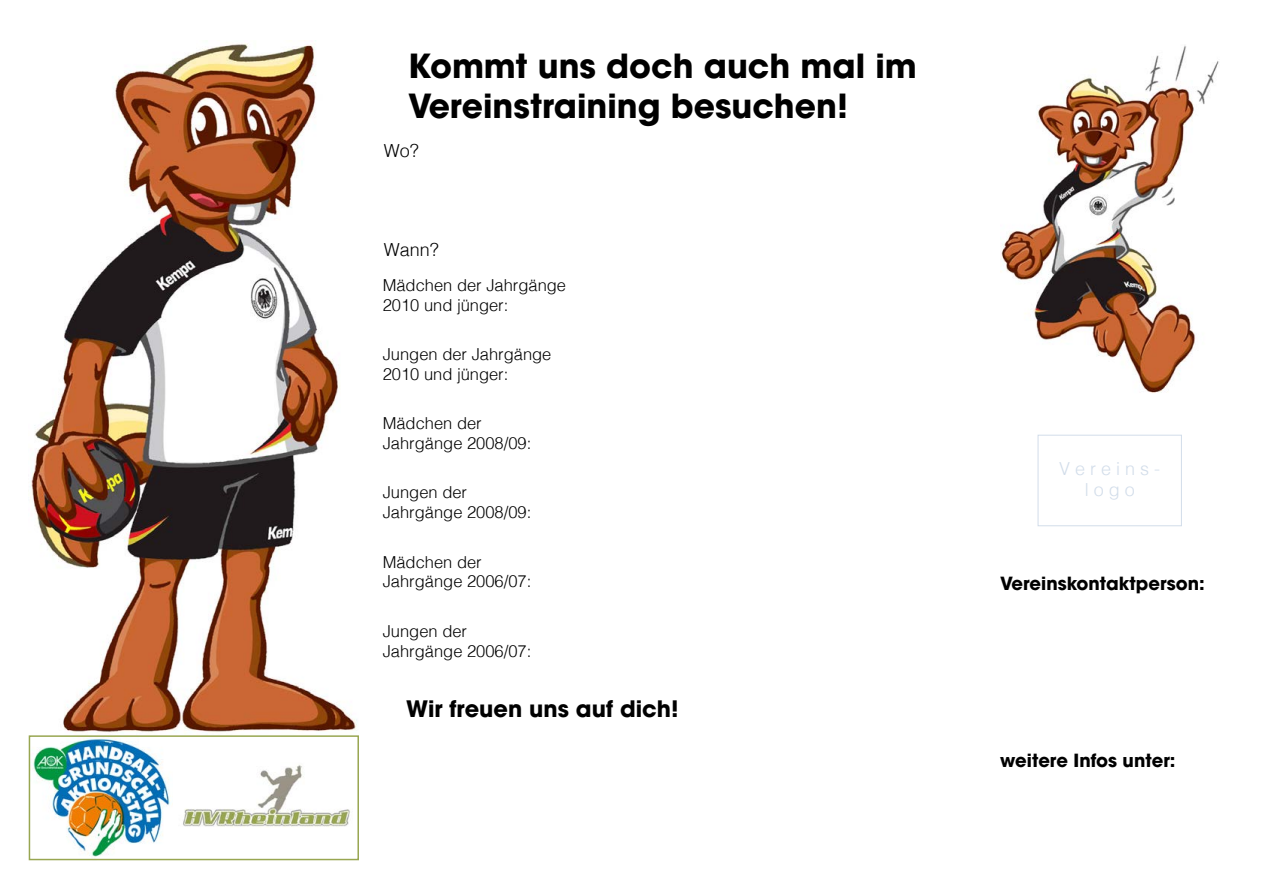
<style>
.page{position:relative;width:1263px;height:893px;background:#fff}
.page>*{position:absolute;margin:0;border:0;box-sizing:border-box;transform-origin:0 0}
.t1{font:700 33px/39.6px "Avant Garde LT";color:#000}
.t2{font:700 22.5px "Avant Garde LT";color:#000}
.t3{font:700 18px "Avant Garde LT";color:#000}
.t4{font:300 18px/21.6px "Helv";color:#d2ddea;text-align:center}
.t5{font:300 18px "Helv";color:#000}
.t6{font:300 16.5px/19.8px "Helv";color:#000}
</style>
<div class="page">
<img style="left:30px;top:43px;width:327px;height:692px">
<img style="left:33px;top:738px;width:137px;height:119px">
<img style="left:1000px;top:45px;width:219px;height:348px">
<img style="left:183px;top:765px;width:167px;height:63px">
<div style="left:29px;top:735px;width:330px;height:125px;border:2px solid #98a651"></div>
<div style="left:1038px;top:435px;width:143px;height:91px;border:1px solid #d2ddea"></div>
<h1 class="t1" style="left:408px;top:46px;width:510px">Kommt uns doch auch mal im<br>Vereinstraining besuchen!</h1>
<p class="t5" style="left:384px;top:139px;width:37px">Wo?</p>
<p class="t5" style="left:384px;top:239px;width:57px">Wann?</p>
<p class="t6" style="left:383px;top:275px;width:185px">Mädchen der Jahrgänge<br>2010 und jünger:</p>
<p class="t6" style="left:383px;top:344px;width:170px">Jungen der Jahrgänge<br>2010 und jünger:</p>
<p class="t6" style="left:383px;top:413px;width:150px">Mädchen der<br>Jahrgänge 2008/09:</p>
<p class="t6" style="left:383px;top:482px;width:150px">Jungen der<br>Jahrgänge 2008/09:</p>
<p class="t6" style="left:383px;top:551px;width:150px">Mädchen der<br>Jahrgänge 2006/07:</p>
<p class="t6" style="left:383px;top:620px;width:150px">Jungen der<br>Jahrgänge 2006/07:</p>
<h2 class="t2" style="left:406px;top:694px;width:274px">Wir freuen uns auf dich!</h2>
<p class="t4" style="left:1059px;top:457px;width:103px">V e r e i n s - l o g o</p>
<p class="t3" style="left:1000px;top:572px;width:206px">Vereinskontaktperson:</p>
<p class="t3" style="left:1000px;top:749px;width:177px">weitere Infos unter:</p>
</div>
